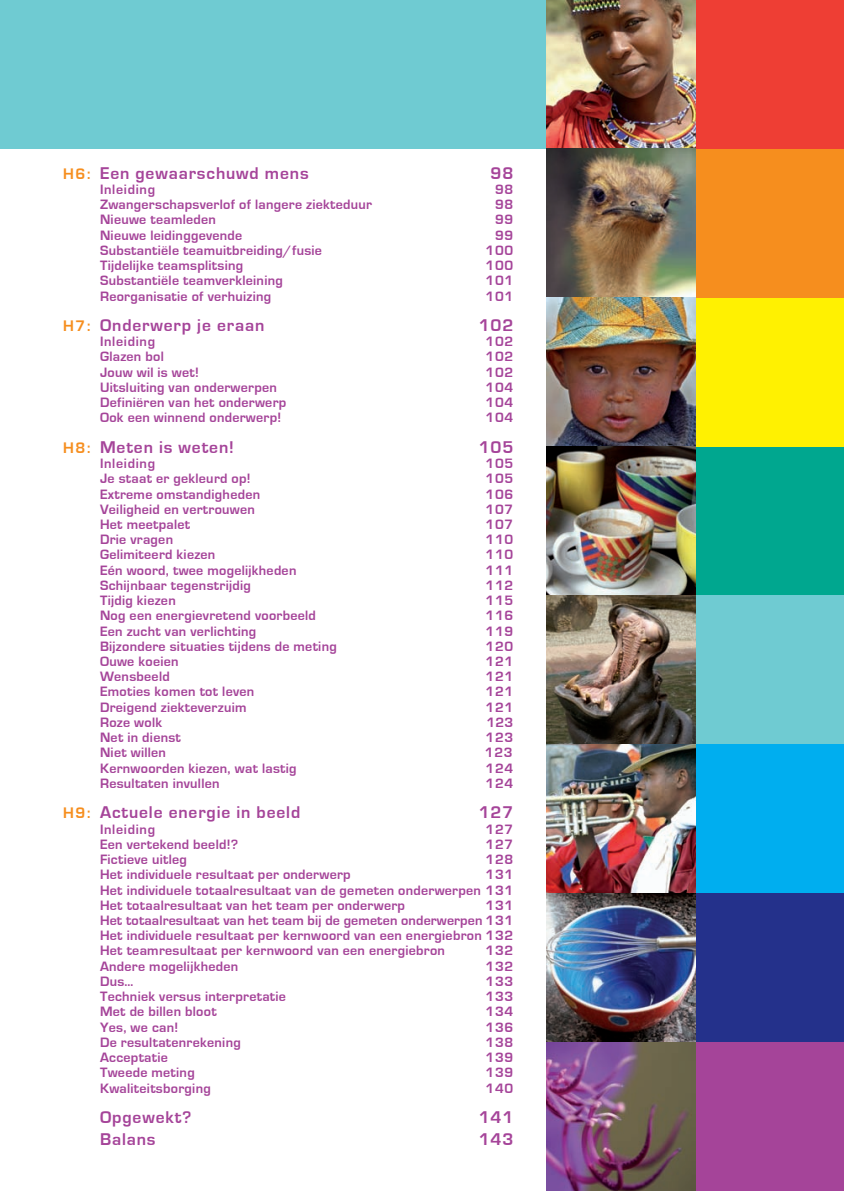
<style>
.page{position:relative;width:844px;height:1191px;background:#fff}
.page>*{position:absolute;margin:0;border:0;box-sizing:border-box;transform-origin:0 0}
.t1{font:700 17.5px "Eurostile";letter-spacing:.05em;color:#a54499}
.t2{font:700 14px/15.2px "Eurostile";letter-spacing:.02em;color:#a54499;text-align:justify}
.t3{font:700 14px "Eurostile";letter-spacing:.05em;color:#a54499}
.s1{font-size:15.75px;color:#f68e1e}
</style>
<div class="page">
<div style="left:0;top:0;width:685px;height:149px;background:#6fcbd2"></div>
<div style="left:694px;top:0;width:149px;height:149px;background:#ee3e34"></div>
<img style="left:546px;top:0;width:148px;height:1190px">
<div style="left:694px;top:149px;width:149px;height:149px;background:#f68e1e"></div>
<div style="left:694px;top:298px;width:149px;height:148px;background:#fff101"></div>
<div style="left:694px;top:446px;width:149px;height:149px;background:#00a78f"></div>
<div style="left:694px;top:595px;width:149px;height:149px;background:#6fcbd2"></div>
<div style="left:694px;top:744px;width:149px;height:149px;background:#00aeef"></div>
<div style="left:694px;top:893px;width:149px;height:149px;background:#24318b"></div>
<div style="left:694px;top:1042px;width:149px;height:148px;background:#a54499"></div>
<p class="t1" style="left:63px;top:163px;width:247px"><span class="s1">H6:</span> Een gewaarschuwd mens</p>
<p class="t1" style="left:490px;top:163px;width:24px">98</p>
<p class="t3" style="left:100px;top:182px;width:57px">Inleiding</p>
<p class="t2" style="left:495px;top:182px;width:20px">98</p>
<p class="t2" style="left:100px;top:197px;width:273px">Zwangerschapsverlof of langere ziekteduur</p>
<p class="t2" style="left:495px;top:197px;width:20px">98</p>
<p class="t2" style="left:100px;top:212px;width:117px">Nieuwe teamleden</p>
<p class="t2" style="left:495px;top:212px;width:20px">99</p>
<p class="t2" style="left:100px;top:228px;width:144px">Nieuwe leidinggevende</p>
<p class="t2" style="left:495px;top:228px;width:20px">99</p>
<p class="t2" style="left:100px;top:243px;width:223px">Substantiële teamuitbreiding/fusie</p>
<p class="t2" style="left:485px;top:243px;width:29px">100</p>
<p class="t2" style="left:100px;top:258px;width:145px">Tijdelijke teamsplitsing</p>
<p class="t2" style="left:485px;top:258px;width:29px">100</p>
<p class="t2" style="left:100px;top:273px;width:184px">Substantiële teamverkleining</p>
<p class="t2" style="left:485px;top:273px;width:29px">101</p>
<p class="t2" style="left:100px;top:288px;width:173px">Reorganisatie of verhuizing</p>
<p class="t2" style="left:485px;top:288px;width:29px">101</p>
<p class="t1" style="left:63px;top:316px;width:202px"><span class="s1">H7:</span> Onderwerp je eraan</p>
<p class="t1" style="left:478px;top:316px;width:36px">102</p>
<p class="t3" style="left:100px;top:334px;width:57px">Inleiding</p>
<p class="t2" style="left:485px;top:334px;width:29px">102</p>
<p class="t2" style="left:100px;top:349px;width:65px">Glazen bol</p>
<p class="t2" style="left:485px;top:349px;width:29px">102</p>
<p class="t2" style="left:100px;top:365px;width:100px">Jouw wil is wet!</p>
<p class="t2" style="left:485px;top:365px;width:29px">102</p>
<p class="t2" style="left:100px;top:380px;width:178px">Uitsluiting van onderwerpen</p>
<p class="t2" style="left:485px;top:380px;width:29px">104</p>
<p class="t2" style="left:100px;top:395px;width:188px">Definiëren van het onderwerp</p>
<p class="t2" style="left:485px;top:395px;width:29px">104</p>
<p class="t2" style="left:100px;top:410px;width:183px">Ook een winnend onderwerp!</p>
<p class="t2" style="left:485px;top:410px;width:29px">104</p>
<p class="t1" style="left:63px;top:437px;width:172px"><span class="s1">H8:</span> Meten is weten!</p>
<p class="t1" style="left:478px;top:437px;width:36px">105</p>
<p class="t3" style="left:100px;top:456px;width:57px">Inleiding</p>
<p class="t2" style="left:485px;top:456px;width:29px">105</p>
<p class="t2" style="left:100px;top:471px;width:152px">Je staat er gekleurd op!</p>
<p class="t2" style="left:485px;top:471px;width:29px">105</p>
<p class="t2" style="left:100px;top:486px;width:161px">Extreme omstandigheden</p>
<p class="t2" style="left:485px;top:486px;width:29px">106</p>
<p class="t2" style="left:100px;top:502px;width:156px">Veiligheid en vertrouwen</p>
<p class="t2" style="left:485px;top:502px;width:29px">107</p>
<p class="t2" style="left:100px;top:517px;width:92px">Het meetpalet</p>
<p class="t2" style="left:485px;top:517px;width:29px">107</p>
<p class="t2" style="left:100px;top:532px;width:75px">Drie vragen</p>
<p class="t2" style="left:485px;top:532px;width:29px">110</p>
<p class="t2" style="left:100px;top:547px;width:117px">Gelimiteerd kiezen</p>
<p class="t2" style="left:485px;top:547px;width:29px">110</p>
<p class="t2" style="left:100px;top:562px;width:198px">Eén woord, twee mogelijkheden</p>
<p class="t2" style="left:485px;top:562px;width:29px">111</p>
<p class="t2" style="left:100px;top:578px;width:152px">Schijnbaar tegenstrijdig</p>
<p class="t2" style="left:485px;top:578px;width:29px">112</p>
<p class="t2" style="left:100px;top:593px;width:77px">Tijdig kiezen</p>
<p class="t2" style="left:485px;top:593px;width:29px">115</p>
<p class="t2" style="left:100px;top:608px;width:217px">Nog een energievretend voorbeeld</p>
<p class="t2" style="left:485px;top:608px;width:29px">116</p>
<p class="t2" style="left:100px;top:623px;width:158px">Een zucht van verlichting</p>
<p class="t2" style="left:485px;top:623px;width:29px">119</p>
<p class="t2" style="left:100px;top:639px;width:238px">Bijzondere situaties tijdens de meting</p>
<p class="t2" style="left:485px;top:639px;width:29px">120</p>
<p class="t2" style="left:100px;top:654px;width:80px">Ouwe koeien</p>
<p class="t2" style="left:485px;top:654px;width:29px">121</p>
<p class="t2" style="left:100px;top:669px;width:71px">Wensbeeld</p>
<p class="t2" style="left:485px;top:669px;width:29px">121</p>
<p class="t2" style="left:100px;top:684px;width:156px">Emoties komen tot leven</p>
<p class="t2" style="left:485px;top:684px;width:29px">121</p>
<p class="t2" style="left:100px;top:699px;width:148px">Dreigend ziekteverzuim</p>
<p class="t2" style="left:485px;top:699px;width:29px">121</p>
<p class="t2" style="left:100px;top:715px;width:64px">Roze wolk</p>
<p class="t2" style="left:486px;top:715px;width:28px">123</p>
<p class="t2" style="left:100px;top:730px;width:82px">Net in dienst</p>
<p class="t2" style="left:485px;top:730px;width:29px">123</p>
<p class="t2" style="left:100px;top:745px;width:67px">Niet willen</p>
<p class="t2" style="left:484px;top:745px;width:29px">123</p>
<p class="t2" style="left:100px;top:760px;width:198px">Kernwoorden kiezen, wat lastig</p>
<p class="t2" style="left:485px;top:760px;width:29px">124</p>
<p class="t2" style="left:100px;top:776px;width:121px">Resultaten invullen</p>
<p class="t2" style="left:485px;top:776px;width:29px">124</p>
<p class="t1" style="left:63px;top:803px;width:238px"><span class="s1">H9:</span> Actuele energie in beeld</p>
<p class="t1" style="left:478px;top:803px;width:36px">127</p>
<p class="t3" style="left:100px;top:821px;width:57px">Inleiding</p>
<p class="t2" style="left:485px;top:821px;width:29px">127</p>
<p class="t2" style="left:100px;top:837px;width:140px">Een vertekend beeld!?</p>
<p class="t2" style="left:485px;top:837px;width:29px">127</p>
<p class="t2" style="left:100px;top:852px;width:88px">Fictieve uitleg</p>
<p class="t2" style="left:485px;top:852px;width:29px">128</p>
<p class="t2" style="left:100px;top:867px;width:252px">Het individuele resultaat per onderwerp</p>
<p class="t2" style="left:100px;top:867px;width:414px;text-indent:385px">131<br>Het individuele totaalresultaat van de gemeten onderwerpen 131<br>Het totaalresultaat van het team per onderwerp</p>
<p class="t2" style="left:100px;top:897px;width:414px;text-indent:385px">131<br>Het totaalresultaat van het team bij de gemeten onderwerpen 131<br>Het individuele resultaat per kernwoord van een energiebron 132<br>Het teamresultaat per kernwoord van een energiebron</p>
<p class="t2" style="left:485px;top:943px;width:29px">132</p>
<p class="t2" style="left:100px;top:958px;width:140px">Andere mogelijkheden</p>
<p class="t2" style="left:485px;top:958px;width:29px">132</p>
<p class="t2" style="left:100px;top:974px;width:35px">Dus…</p>
<p class="t2" style="left:485px;top:974px;width:29px">133</p>
<p class="t2" style="left:100px;top:989px;width:187px">Techniek versus interpretatie</p>
<p class="t2" style="left:485px;top:989px;width:29px">133</p>
<p class="t2" style="left:100px;top:1004px;width:118px">Met de billen bloot</p>
<p class="t2" style="left:485px;top:1004px;width:29px">134</p>
<p class="t2" style="left:100px;top:1019px;width:80px">Yes, we can!</p>
<p class="t2" style="left:485px;top:1019px;width:29px">136</p>
<p class="t2" style="left:100px;top:1034px;width:142px">De resultatenrekening</p>
<p class="t2" style="left:485px;top:1034px;width:29px">138</p>
<p class="t2" style="left:100px;top:1050px;width:69px">Acceptatie</p>
<p class="t2" style="left:485px;top:1050px;width:29px">139</p>
<p class="t2" style="left:100px;top:1065px;width:96px">Tweede meting</p>
<p class="t2" style="left:485px;top:1065px;width:29px">139</p>
<p class="t2" style="left:100px;top:1080px;width:112px">Kwaliteitsborging</p>
<p class="t2" style="left:485px;top:1080px;width:29px">140</p>
<p class="t1" style="left:100px;top:1107px;width:93px">Opgewekt?</p>
<p class="t1" style="left:478px;top:1107px;width:36px">141</p>
<p class="t1" style="left:100px;top:1130px;width:57px">Balans</p>
<p class="t1" style="left:478px;top:1130px;width:36px">143</p>
</div>
